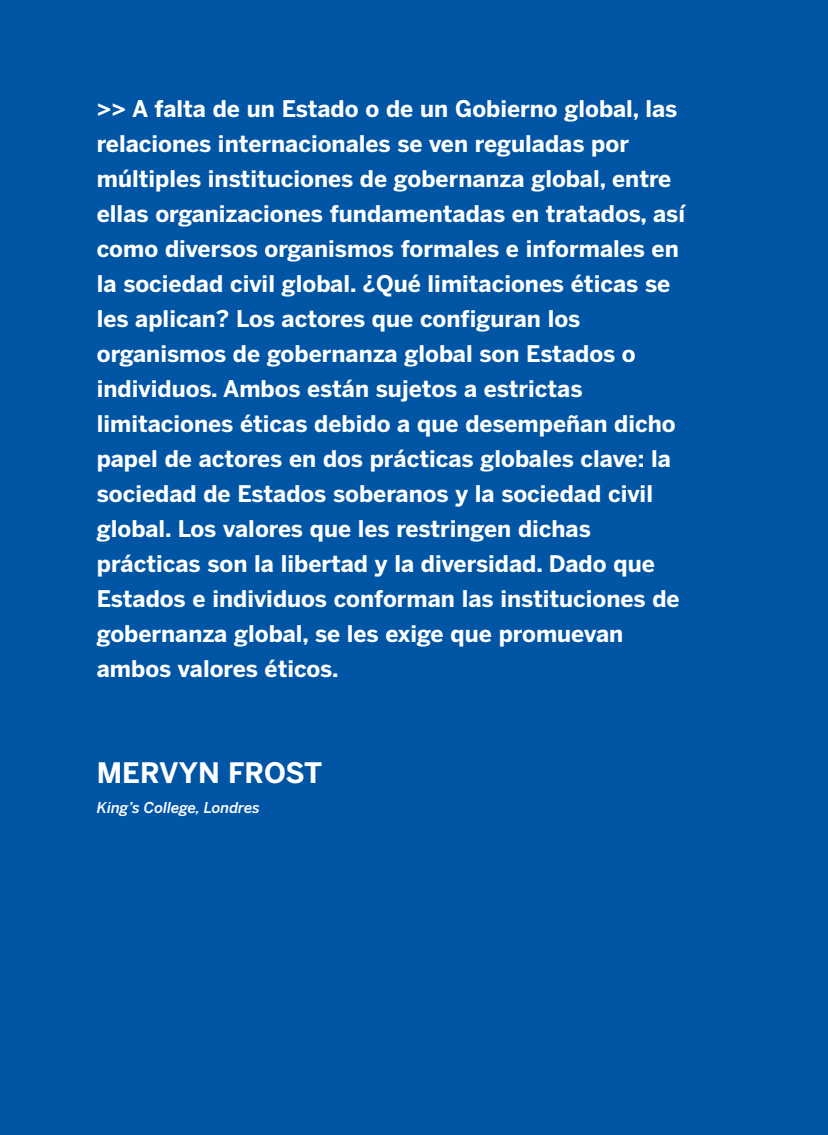
<style>
.page{position:relative;width:828px;height:1135px;background:#fff}
.page>*{position:absolute;margin:0;border:0;box-sizing:border-box;transform-origin:0 0}
.t1{font:700 28px "Benton Sans";color:#fff}
.t2{font:700 22.75px/35px "Benton Sans";color:#fff}
.t3{font:italic 500 14.88px "Benton Sans";color:#fff}
</style>
<div class="page">
<div style="left:0;top:0;width:827px;height:1134px;background:#0155a5"></div>
<p class="t2" style="left:97px;top:93px;width:589px">&gt;&gt; A falta de un Estado o de un Gobierno global, las relaciones internacionales se ven reguladas por múltiples instituciones de gobernanza global, entre ellas organizaciones fundamentadas en tratados, así como diversos organismos formales e informales en la sociedad civil global. ¿Qué limitaciones éticas se les aplican? Los actores que configuran los organismos de gobernanza global son Estados o individuos. Ambos están sujetos a estrictas limitaciones éticas debido a que desempeñan dicho papel de actores en dos prácticas globales clave: la sociedad de Estados soberanos y la sociedad civil global. Los valores que les restringen dichas prácticas son la libertad y la diversidad. Dado que Estados e individuos conforman las instituciones de gobernanza global, se les exige que promuevan ambos valores éticos.</p>
<p class="t1" style="left:97px;top:761px;width:227px">MERVYN FROST</p>
<p class="t3" style="left:97px;top:801px;width:164px">King’s College, Londres</p>
</div>
